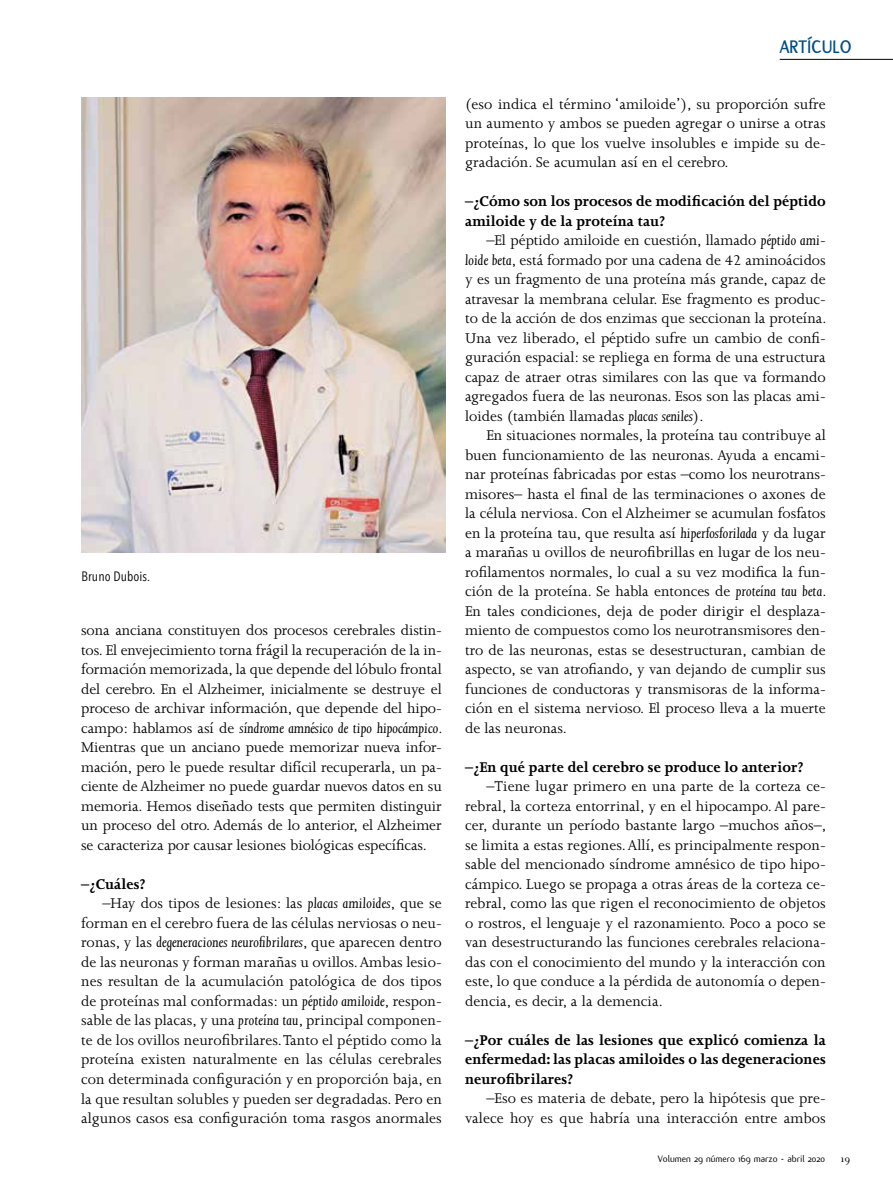
<style>
.page{position:relative;width:893px;height:1191px;background:#fff}
.page>*{position:absolute;margin:0;border:0;box-sizing:border-box;transform-origin:0 0}
.t1{font:700 19.5px "Flux";letter-spacing:.01em;color:#004d83;scale:.95 1}
.t2{font:16.2px/19.5px "Joanna MT Std";letter-spacing:.005em;color:#000;text-align:justify}
.t3{font:700 16.2px/19.5px "Joanna MT Std";letter-spacing:.005em;color:#000}
.t4{font:italic 16.2px "Joanna MT Std";letter-spacing:.005em;color:#000}
.t5{font:condensed 13.5px "Avenir Next LT Pro";letter-spacing:.005em;color:#000}
.t6{font:11.25px "Filosofia";color:#000}
.t7{font:10.2px "Flux";color:#000}
.s1{font-style:italic}
.s2{font-style:normal}
</style>
<div class="page">
<hr style="left:780px;top:59px;width:113px;height:1px;background:#000">
<img style="left:81px;top:98px;width:364px;height:455px">
<p class="t5" style="left:82px;top:568px;width:70px">Bruno Dubois.</p>
<p class="t2" style="left:81px;top:621px;width:363px">sona anciana constituyen dos procesos cerebrales distin&shy;tos. El envejecimiento torna frágil la recuperación de la in&shy;formación memorizada, la que depende del lóbulo frontal del cerebro. En el Alzheimer, inicialmente se destruye el proceso de archivar información, que depende del hipo&shy;campo: hablamos así de <span class="s1">síndrome amnésico de tipo hipocámpico</span>.<br>Mientras que un anciano puede memorizar nueva infor&shy;mación, pero le puede resultar difícil recuperarla, un pa&shy;ciente de Alzheimer no puede guardar nuevos datos en su memoria. Hemos diseñado tests que permiten distinguir un proceso del otro. Además de lo anterior, el Alzheimer se caracteriza por causar lesiones biológicas específicas.</p>
<p class="t3" style="left:81px;top:874px;width:66px">–¿Cuáles?</p>
<p class="t2" style="left:102px;top:894px;width:341px">–Hay dos tipos de lesiones: las <span class="s1">placas amiloides</span>, que se</p>
<p class="t2" style="left:81px;top:913px;width:362px">forman en el cerebro fuera de las células nerviosas o neu-</p>
<p class="t4" style="left:81px;top:933px;width:362px"><span class="s2">ronas, y las</span> degeneraciones neurofibrilares<span class="s2">, que aparecen dentro</span></p>
<p class="t2" style="left:81px;top:952px;width:362px">de las neuronas y forman marañas u ovillos. Ambas lesio-</p>
<p class="t2" style="left:81px;top:972px;width:362px">nes resultan de la acumulación patológica de dos tipos</p>
<p class="t2" style="left:81px;top:991px;width:362px">de proteínas mal conformadas: un <span class="s1">péptido amiloide</span>, respon-</p>
<p class="t2" style="left:81px;top:1011px;width:362px">sable de las placas, y una <span class="s1">proteína tau</span>, principal componen-</p>
<p class="t2" style="left:81px;top:1030px;width:362px">te de los ovillos neurofibrilares. Tanto el péptido como la</p>
<p class="t2" style="left:81px;top:1050px;width:362px">proteína existen naturalmente en las células cerebrales</p>
<p class="t2" style="left:81px;top:1069px;width:362px">con determinada configuración y en proporción baja, en</p>
<p class="t2" style="left:81px;top:1089px;width:362px">la que resultan solubles y pueden ser degradadas. Pero en</p>
<p class="t2" style="left:81px;top:1108px;width:362px">algunos casos esa configuración toma rasgos anormales</p>
<p class="t1" style="left:780px;top:36px;width:77px">ARTÍCULO</p>
<p class="t2" style="left:465px;top:94px;width:362px">(eso indica el término ‘amiloide’), su proporción sufre un aumento y ambos se pueden agregar o unirse a otras proteínas, lo que los vuelve insolubles e impide su de&shy;gradación. Se acumulan así en el cerebro.</p>
<p class="t3" style="left:465px;top:191px;width:362px">–¿Cómo son los procesos de modificación del péptido amiloide y de la proteína tau?</p>
<p class="t2" style="left:465px;top:230px;width:363px;text-indent:21px">–El péptido amiloide en cuestión, llamado <span class="s1">péptido ami&shy;loide beta</span>, está formado por una cadena de 42 aminoácidos y es un fragmento de una proteína más grande, capaz de atravesar la membrana celular. Ese fragmento es produc&shy;to de la acción de dos enzimas que seccionan la proteína.<br>Una vez liberado, el péptido sufre un cambio de confi&shy;guración espacial: se repliega en forma de una estructura capaz de atraer otras similares con las que va formando agregados fuera de las neuronas. Esos son las placas ami&shy;loides (también llamadas <span class="s1">placas seniles</span>).</p>
<p class="t2" style="left:465px;top:425px;width:363px;text-indent:21px">En situaciones normales, la proteína tau contribuye al buen funcionamiento de las neuronas. Ayuda a encami&shy;nar proteínas fabricadas por estas –como los neurotrans&shy;misores– hasta el final de las terminaciones o axones de la célula nerviosa. Con el Alzheimer se acumulan fosfatos en la proteína tau, que resulta así <span class="s1">hiperfosforilada</span> y da lugar a marañas u ovillos de neurofibrillas en lugar de los neu&shy;rofilamentos normales, lo cual a su vez modifica la fun&shy;ción de la proteína. Se habla entonces de <span class="s1">proteína tau beta</span>.<br>En tales condiciones, deja de poder dirigir el desplaza&shy;miento de compuestos como los neurotransmisores den&shy;tro de las neuronas, estas se desestructuran, cambian de aspecto, se van atrofiando, y van dejando de cumplir sus funciones de conductoras y transmisoras de la informa&shy;ción en el sistema nervioso. El proceso lleva a la muerte de las neuronas.</p>
<p class="t3" style="left:465px;top:757px;width:340px">–¿En qué parte del cerebro se produce lo anterior?</p>
<p class="t2" style="left:465px;top:776px;width:363px;text-indent:21px">–Tiene lugar primero en una parte de la corteza ce&shy;rebral, la corteza entorrinal, y en el hipocampo. Al pare&shy;cer, durante un período bastante largo –muchos años–, se limita a estas regiones. Allí, es principalmente respon&shy;sable del mencionado síndrome amnésico de tipo hipo&shy;cámpico. Luego se propaga a otras áreas de la corteza ce&shy;rebral, como las que rigen el reconocimiento de objetos o rostros, el lenguaje y el razonamiento. Poco a poco se van desestructurando las funciones cerebrales relaciona&shy;das con el conocimiento del mundo y la interacción con este, lo que conduce a la pérdida de autonomía o depen&shy;dencia, es decir, a la demencia.</p>
<p class="t3" style="left:465px;top:1030px;width:362px;text-align:justify">–¿Por cuáles de las lesiones que explicó comienza la enfermedad: las placas amiloides o las degeneraciones neurofibrilares?</p>
<p class="t2" style="left:465px;top:1088px;width:362px;text-align:right">–Eso es materia de debate, pero la hipótesis que pre&shy;valece hoy es que habría una interacción entre ambos</p>
<p class="t7" style="left:658px;top:1153px;width:169px">Volumen 29 número 169 marzo - abril 2020</p>
<p class="t6" style="left:840px;top:1152px;width:12px">19</p>
</div>
